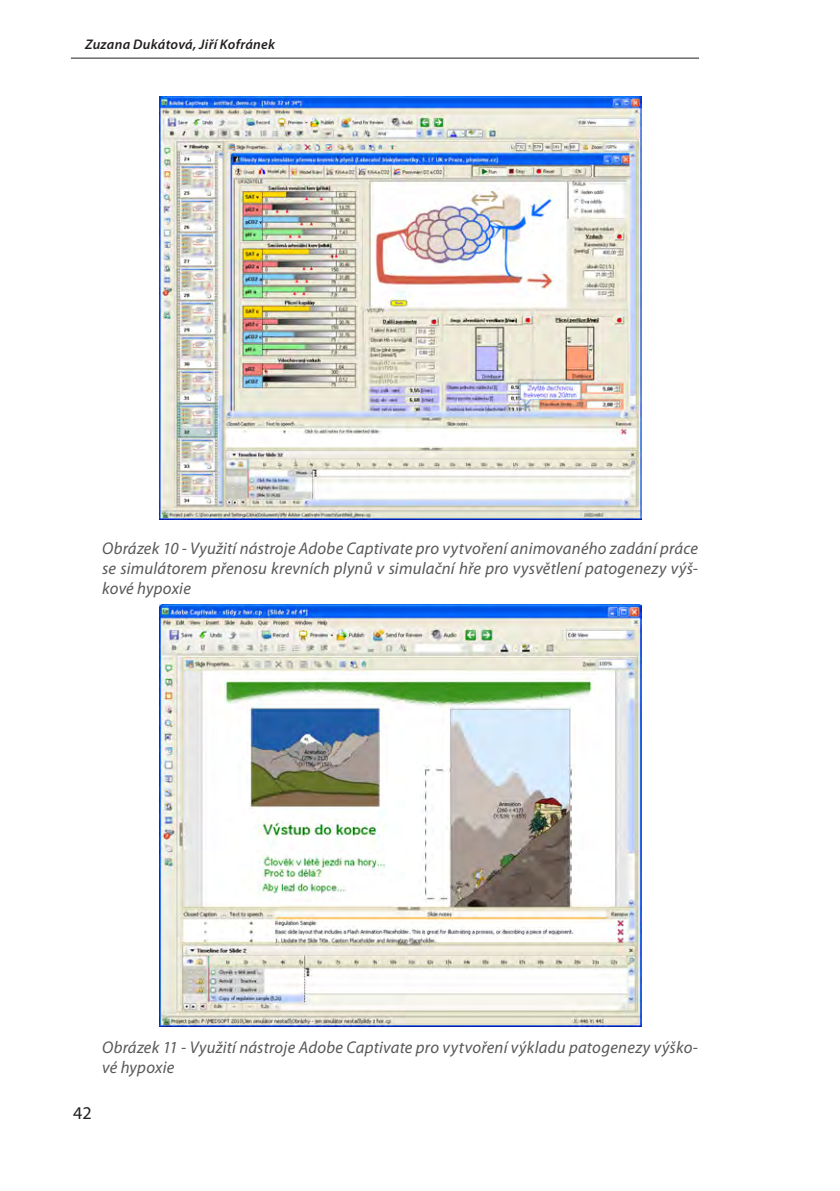
<style>
.page{position:relative;width:840px;height:1191px;background:#fff}
.page>*{position:absolute;margin:0;border:0;box-sizing:border-box;transform-origin:0 0}
.t1{font:18px "Myriad Pro";color:#231f20}
.t2{font:italic 17px/20px "Myriad Pro";letter-spacing:.015em;color:#57585a;text-align:justify}
.t3{font:italic 600 14px "Myriad Pro";letter-spacing:.02em;color:#231f20}
</style>
<div class="page">
<hr style="left:71px;top:58px;width:627px;height:1px;background:#231f20">
<img style="left:159px;top:96px;width:482px;height:423px">
<img style="left:159px;top:605px;width:482px;height:421px">
<p class="t3" style="left:85px;top:35px;width:191px">Zuzana Dukátová, Jiří Kofránek</p>
<p class="t2" style="left:102px;top:537px;width:597px">Obrázek 10 - Využití nástroje Adobe Captivate pro vytvoření animovaného zadání práce se simulátorem přenosu krevních plynů v simulační hře pro vysvětlení patogenezy výš&shy;kové hypoxie</p>
<p class="t2" style="left:102px;top:1036px;width:597px">Obrázek 11 - Využití nástroje Adobe Captivate pro vytvoření výkladu patogenezy výško&shy;vé hypoxie</p>
<p class="t1" style="left:73px;top:1102px;width:20px">42</p>
</div>
